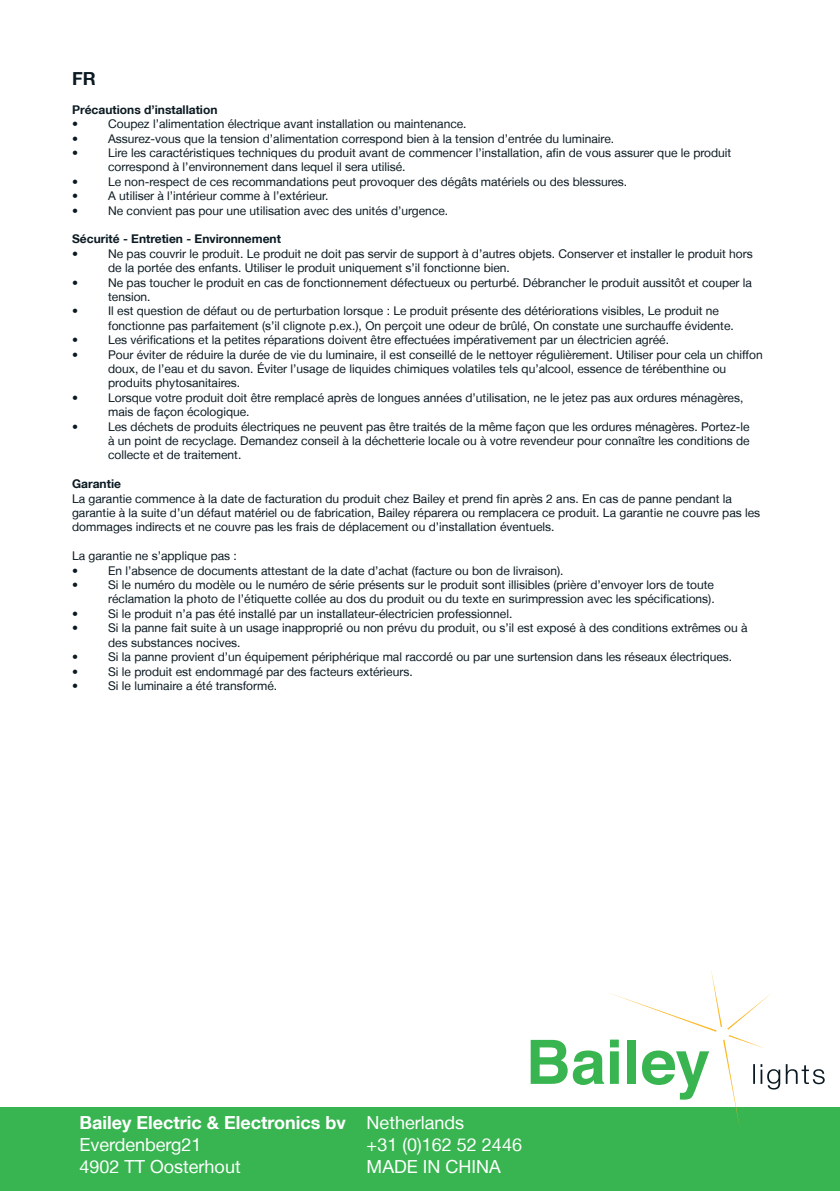
<style>
.page{position:relative;width:840px;height:1191px;background:#fff}
.page>*{position:absolute;margin:0;border:0;box-sizing:border-box;transform-origin:0 0}
.t1{font:18px/21.6px "Helvetica Neue LT";color:#fff}
.t2{font:700 18px "Helvetica Neue LT";color:#fff}
.t3{font:700 18px "Helvetica Neue LT";color:#0b1a22}
.t4{font:12px/14.4px "Helvetica Neue LT";color:#0b1a22}
.t5{font:700 12px "Helvetica Neue LT";color:#0b1a22}
</style>
<div class="page">
<div style="left:0;top:1106px;width:839px;height:84px;background:#38b551"></div>
<svg style="left:530px;top:970px;width:294px;height:155px"></svg>
<h1 class="t3" style="left:72px;top:72px;width:25px">FR</h1>
<p class="t5" style="left:72px;top:105px;width:147px">Précautions d’installation</p>
<p class="t4" style="left:72px;top:118px;width:7px">•</p>
<p class="t4" style="left:108px;top:118px;width:360px">Coupez l’alimentation électrique avant installation ou maintenance.</p>
<p class="t4" style="left:72px;top:132px;width:7px">•</p>
<p class="t4" style="left:108px;top:132px;width:507px">Assurez-vous que la tension d’alimentation correspond bien à la tension d’entrée du luminaire.</p>
<p class="t4" style="left:72px;top:147px;width:7px">•</p>
<p class="t4" style="left:108px;top:145px;width:624px">Lire les caractéristiques techniques du produit avant de commencer l’installation, afin de vous assurer que le produit correspond à l’environnement dans lequel il sera utilisé.</p>
<p class="t4" style="left:72px;top:175px;width:7px">•</p>
<p class="t4" style="left:108px;top:175px;width:520px">Le non-respect de ces recommandations peut provoquer des dégâts matériels ou des blessures.</p>
<p class="t4" style="left:72px;top:190px;width:7px">•</p>
<p class="t4" style="left:108px;top:190px;width:222px">A utiliser à l’intérieur comme à l’extérieur.</p>
<p class="t4" style="left:72px;top:204px;width:7px">•</p>
<p class="t4" style="left:108px;top:204px;width:341px">Ne convient pas pour une utilisation avec des unités d’urgence.</p>
<p class="t5" style="left:72px;top:234px;width:210px">Sécurité - Entretien - Environnement</p>
<p class="t4" style="left:72px;top:247px;width:7px">•</p>
<p class="t4" style="left:108px;top:247px;width:645px">Ne pas couvrir le produit. Le produit ne doit pas servir de support à d’autres objets. Conserver et installer le produit hors de la portée des enfants. Utiliser le produit uniquement s’il fonctionne bien.</p>
<p class="t4" style="left:72px;top:276px;width:7px">•</p>
<p class="t4" style="left:108px;top:276px;width:645px">Ne pas toucher le produit en cas de fonctionnement défectueux ou perturbé. Débrancher le produit aussitôt et couper la tension.</p>
<p class="t4" style="left:72px;top:305px;width:7px">•</p>
<p class="t4" style="left:108px;top:305px;width:627px">Il est question de défaut ou de perturbation lorsque : Le produit présente des détériorations visibles, Le produit ne fonctionne pas parfaitement (s’il clignote p.ex.), On perçoit une odeur de brûlé, On constate une surchauffe évidente.</p>
<p class="t4" style="left:72px;top:334px;width:7px">•</p>
<p class="t4" style="left:108px;top:332px;width:562px">Les vérifications et la petites réparations doivent être effectuées impérativement par un électricien agréé.</p>
<p class="t4" style="left:72px;top:348px;width:7px">•</p>
<p class="t4" style="left:108px;top:348px;width:655px">Pour éviter de réduire la durée de vie du luminaire, il est conseillé de le nettoyer régulièrement. Utiliser pour cela un chiffon doux, de l’eau et du savon. Éviter l’usage de liquides chimiques volatiles tels qu’alcool, essence de térébenthine ou produits phytosanitaires.</p>
<p class="t4" style="left:72px;top:391px;width:7px">•</p>
<p class="t4" style="left:108px;top:390px;width:636px">Lorsque votre produit doit être remplacé après de longues années d’utilisation, ne le jetez pas aux ordures ménagères, mais de façon écologique.</p>
<p class="t4" style="left:72px;top:420px;width:7px">•</p>
<p class="t4" style="left:108px;top:419px;width:642px;text-align:justify">Les déchets de produits électriques ne peuvent pas être traités de la même façon que les ordures ménagères. Portez-le à un point de recyclage. Demandez conseil à la déchetterie locale ou à votre revendeur pour connaître les conditions de collecte et de traitement.</p>
<p class="t5" style="left:72px;top:479px;width:50px">Garantie</p>
<p class="t4" style="left:72px;top:491px;width:689px">La garantie commence à la date de facturation du produit chez Bailey et prend fin après 2 ans. En cas de panne pendant la garantie à la suite d’un défaut matériel ou de fabrication, Bailey réparera ou remplacera ce produit. La garantie ne couvre pas les dommages indirects et ne couvre pas les frais de déplacement ou d’installation éventuels.</p>
<p class="t4" style="left:72px;top:550px;width:166px">La garantie ne s’applique pas : •</p>
<p class="t4" style="left:108px;top:563px;width:457px">En l’absence de documents attestant de la date d’achat (facture ou bon de livraison).</p>
<p class="t4" style="left:72px;top:579px;width:7px">•</p>
<p class="t4" style="left:108px;top:579px;width:607px">Si le numéro du modèle ou le numéro de série présents sur le produit sont illisibles (prière d’envoyer lors de toute réclamation la photo de l’étiquette collée au dos du produit ou du texte en surimpression avec les spécifications).</p>
<p class="t4" style="left:72px;top:607px;width:7px">•</p>
<p class="t4" style="left:108px;top:607px;width:405px">Si le produit n’a pas été installé par un installateur-électricien professionnel.</p>
<p class="t4" style="left:72px;top:622px;width:7px">•</p>
<p class="t4" style="left:108px;top:620px;width:640px">Si la panne fait suite à un usage inapproprié ou non prévu du produit, ou s’il est exposé à des conditions extrêmes ou à des substances nocives.</p>
<p class="t4" style="left:72px;top:651px;width:7px">•</p>
<p class="t4" style="left:108px;top:651px;width:625px">Si la panne provient d’un équipement périphérique mal raccordé ou par une surtension dans les réseaux électriques.</p>
<p class="t4" style="left:72px;top:665px;width:7px">•</p>
<p class="t4" style="left:108px;top:665px;width:306px">Si le produit est endommagé par des facteurs extérieurs.</p>
<p class="t4" style="left:72px;top:679px;width:7px">•</p>
<p class="t4" style="left:108px;top:679px;width:170px">Si le luminaire a été transformé.</p>
<h1 class="t2" style="left:79px;top:1116px;width:268px">Bailey Electric &amp; Electronics bv</h1>
<h1 class="t1" style="left:79px;top:1135px;width:163px">Everdenberg21<br>4902 TT Oosterhout</h1>
<h1 class="t1" style="left:366px;top:1113px;width:157px">Netherlands<br>+31 (0)162 52 2446<br>MADE IN CHINA</h1>
</div>
